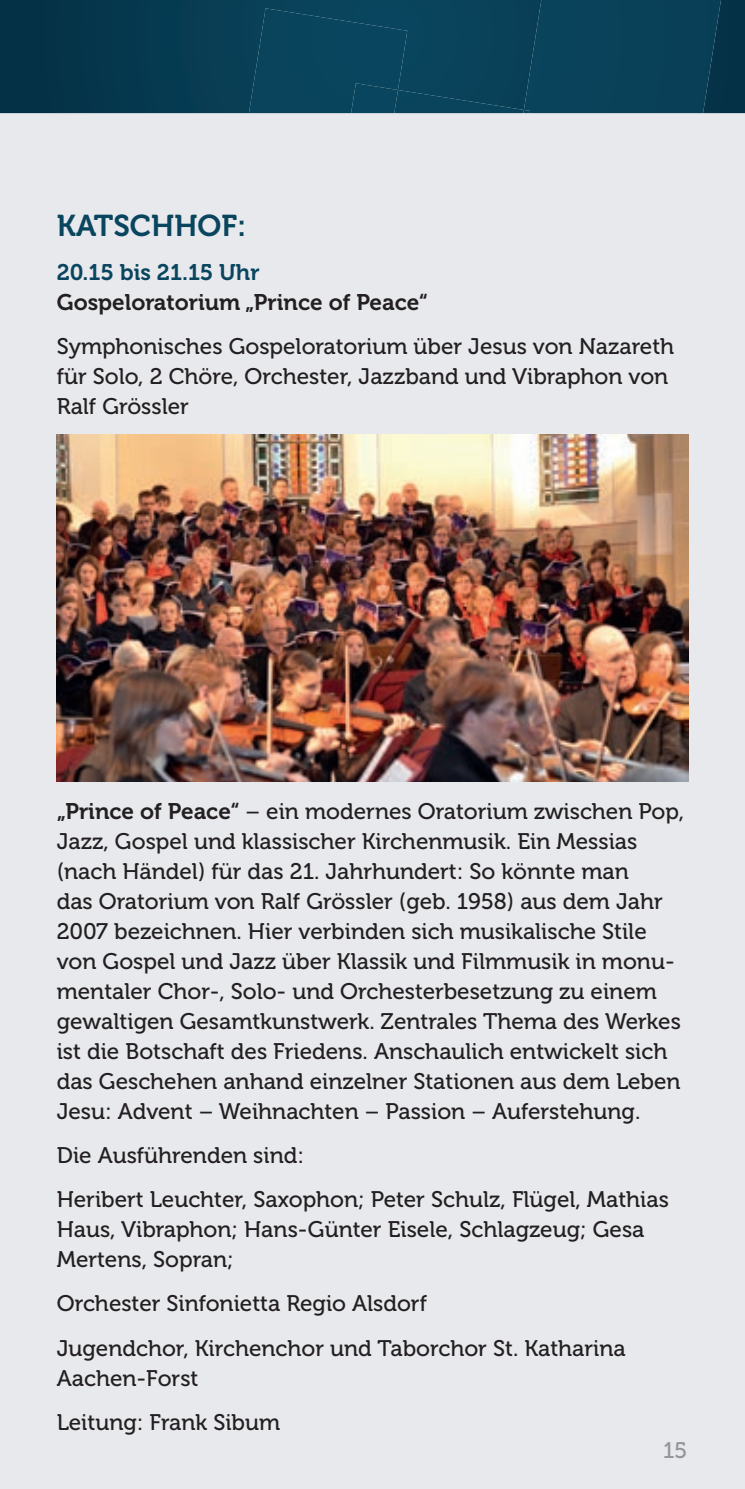
<style>
.page{position:relative;width:745px;height:1489px;background:#fff}
.page>*{position:absolute;margin:0;border:0;box-sizing:border-box;transform-origin:0 0}
.t1{font:30px "Museo 700";color:#09455e}
.t2{font:22.5px/30px "Museo 500";color:#231f20}
.t3{font:22.5px "Museo 700";color:#231f20}
.t4{font:22.5px "Museo 700";color:#09455e}
.t5{font:22.5px "Museo 500";color:#939598}
.s1{font-family:"Museo 700"}
</style>
<div class="page">
<div style="left:0;top:0;width:744px;height:1488px;background:#e7e9ed"></div>
<svg style="left:0;top:0;width:744px;height:113px;background:#05364c"></svg>
<div style="left:249px;top:0;width:471px;height:113px;background:#09435b"></div>
<img style="left:57px;top:434px;width:630px;height:347px">
<h1 class="t1" style="left:57px;top:209px;width:191px">KATSCHHOF:</h1>
<p class="t4" style="left:57px;top:260px;width:204px">20.15 bis 21.15 Uhr</p>
<p class="t3" style="left:57px;top:290px;width:372px">Gospeloratorium „Prince of Peace“</p>
<p class="t2" style="left:57px;top:332px;width:618px">Symphonisches Gospeloratorium über Jesus von Nazareth für Solo, 2 Chöre, Orchester, Jazzband und Vibraphon von<br>Ralf Grössler</p>
<p class="t2" style="left:57px;top:796px;width:628px"><span class="s1">„Prince of Peace“</span> – ein modernes Oratorium zwischen Pop, Jazz, Gospel und klassischer Kirchenmusik. Ein Messias (nach Händel) für das 21. Jahrhundert: So könnte man<br>das Oratorium von Ralf Grössler (geb. 1958) aus dem Jahr 2007 bezeichnen. Hier verbinden sich musikalische Stile von Gospel und Jazz über Klassik und Filmmusik in monu&shy;mentaler Chor-, Solo- und Orchesterbesetzung zu einem gewaltigen Gesamtkunstwerk. Zentrales Thema des Werkes ist die Botschaft des Friedens. Anschaulich entwickelt sich das Geschehen anhand einzelner Stationen aus dem Leben Jesu: Advent – Weihnachten – Passion – Auferstehung.</p>
<p class="t2" style="left:57px;top:1133px;width:613px;line-height:44.2px">Die Ausführenden sind:<br>Heribert Leuchter, Saxophon; Peter Schulz, Flügel, Mathias</p>
<p class="t2" style="left:57px;top:1214px;width:589px">Haus, Vibraphon; Hans-Günter Eisele, Schlagzeug; Gesa<br>Mertens, Sopran;</p>
<p class="t2" style="left:57px;top:1281px;width:570px;line-height:44.2px">Orchester Sinfonietta Regio Alsdorf<br>Jugendchor, Kirchenchor und Taborchor St. Katharina</p>
<p class="t2" style="left:57px;top:1355px;width:225px;line-height:44.2px">Aachen-Forst<br>Leitung: Frank Sibum</p>
<p class="t5" style="left:662px;top:1438px;width:26px">15</p>
</div>
